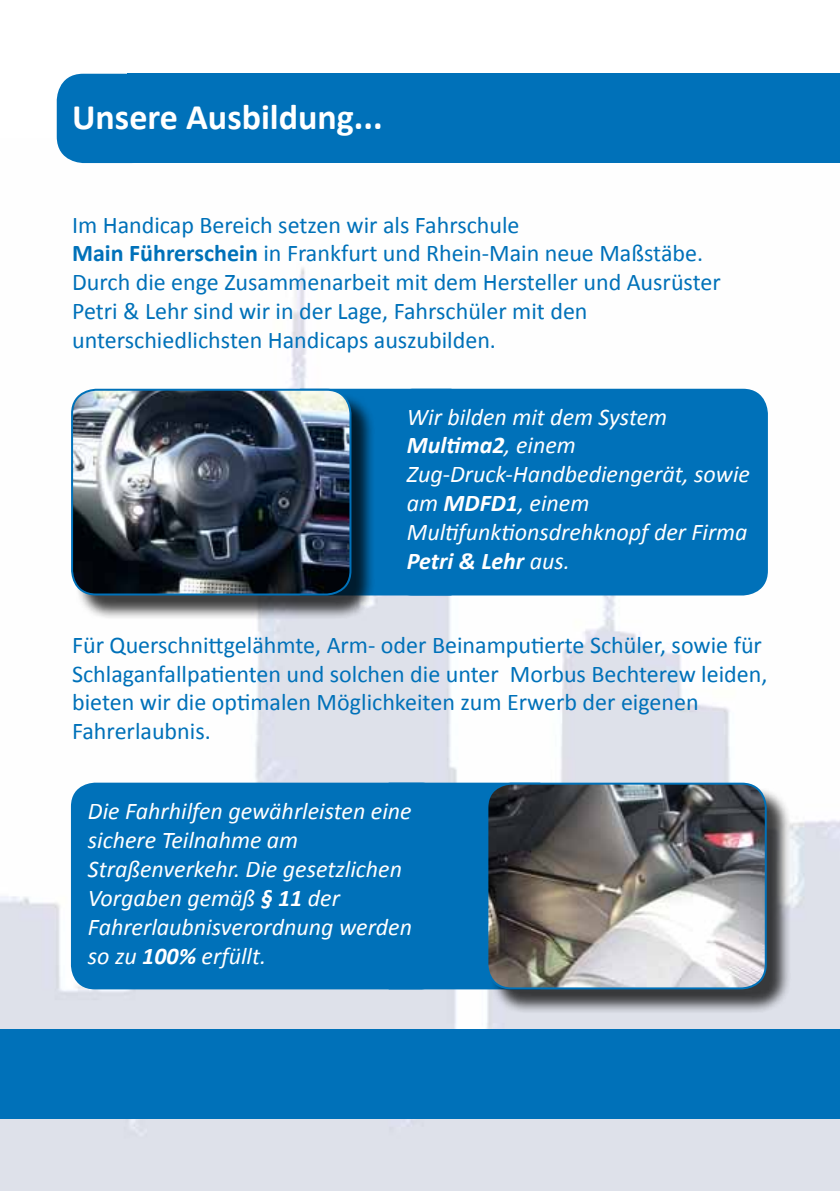
<style>
.page{position:relative;width:840px;height:1191px;background:#fff}
.page>*{position:absolute;margin:0;border:0;box-sizing:border-box;transform-origin:0 0}
.t1{font:700 36px "Calibri";color:#fff}
.t2{font:24px/28.8px "Calibri";color:#0071b9}
.t3{font:italic 24px/28.8px "Calibri";color:#fff}
.s1{font-weight:700}
</style>
<div class="page">
<img style="left:0;top:139px;width:839px;height:1052px">
<div style="left:128px;top:74px;width:711px;height:89px;background:#0071b9"></div>
<div style="left:57px;top:74px;width:101px;height:89px;background:#0071b9;border-radius:27px"></div>
<div style="left:0;top:1029px;width:839px;height:89px;background:#0071b9"></div>
<div style="left:299px;top:389px;width:152px;height:206px;background:#0071b9"></div>
<div style="left:74px;top:392px;width:302px;height:228px;background:#000;opacity:.75"></div>
<img style="left:72px;top:390px;width:278px;height:204px">
<div style="left:71px;top:389px;width:280px;height:206px;border:2px solid #0071b9;border-radius:24px"></div>
<div style="left:388px;top:390px;width:378px;height:204px;background:#0071b9;border-radius:24px"></div>
<div style="left:387px;top:389px;width:380px;height:206px;border:2px solid #0071b9;border-radius:24px"></div>
<div style="left:388px;top:782px;width:152px;height:207px;background:#0071b9;border:2px solid #0071b9"></div>
<div style="left:489px;top:785px;width:302px;height:229px;background:#000;opacity:.75"></div>
<img style="left:487px;top:783px;width:278px;height:205px">
<div style="left:486px;top:782px;width:280px;height:207px;border:2px solid #0071b9;border-radius:24px"></div>
<div style="left:71px;top:782px;width:374px;height:207px;background:#0071b9;border-radius:24px"></div>
<h1 class="t1" style="left:72px;top:94px;width:312px">Unsere Ausbildung...</h1>
<p class="t2" style="left:72px;top:210px;width:650px">Im Handicap Bereich setzen wir als Fahrschule<br><span class="s1">Main Führerschein</span> in Frankfurt und Rhein-Main neue Maßstäbe.<br>Durch die enge Zusammenarbeit mit dem Hersteller und Ausrüster Petri &amp; Lehr sind wir in der Lage, Fahrschüler mit den unterschiedlichsten Handicaps auszubilden.</p>
<p class="t3" style="left:406px;top:401px;width:344px">Wir bilden mit dem System<br><span class="s1">Multima2</span>, einem<br>Zug-Druck-Handbediengerät, sowie am <span class="s1">MDFD1</span>, einem<br>Multifunktionsdrehknopf der Firma<br><span class="s1">Petri &amp; Lehr</span> aus.</p>
<p class="t2" style="left:72px;top:630px;width:696px">Für Querschnittgelähmte, Arm- oder Beinamputierte Schüler, sowie für Schlaganfallpatienten und solchen die unter Morbus Bechterew leiden, bieten wir die optimalen Möglichkeiten zum Erwerb der eigenen Fahrerlaubnis.</p>
<p class="t3" style="left:88px;top:796px;width:325px">Die Fahrhilfen gewährleisten eine sichere Teilnahme am<br>Straßenverkehr. Die gesetzlichen<br>Vorgaben gemäß <span class="s1">§ 11</span> der<br>Fahrerlaubnisverordnung werden so zu <span class="s1">100%</span> erfüllt.</p>
</div>
